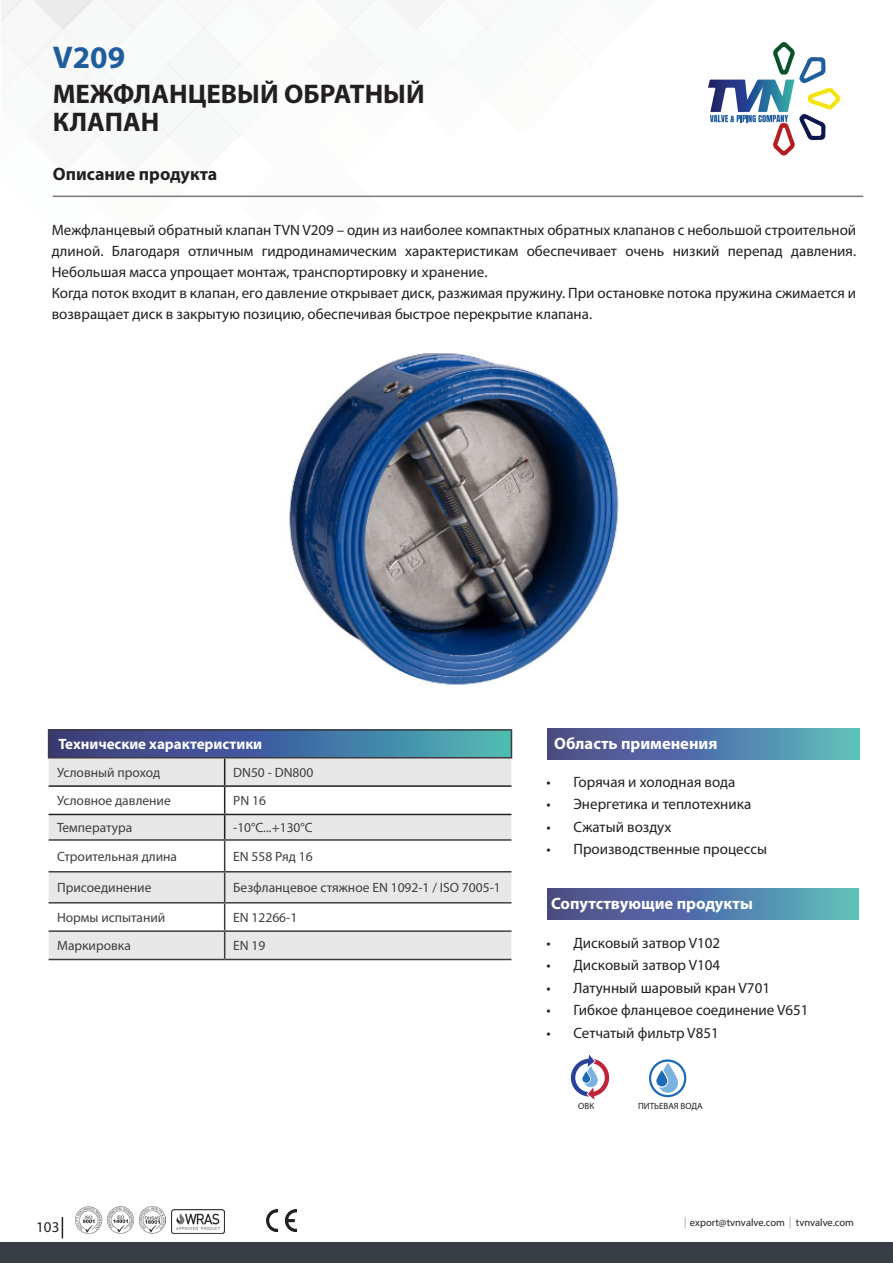
<style>
.page{position:relative;width:893px;height:1263px;background:#fff}
.page>*{position:absolute;margin:0;border:0;box-sizing:border-box;transform-origin:0 0}
.t1{font:700 31.5px "Myriad Pro";color:#1f5d9d}
.t2{font:700 27px/28.5px "Myriad Pro";color:#231f20}
.t3{font:700 18px "Myriad Pro";color:#231f20}
.t4{font:700 16.5px "Myriad Pro";color:#fff}
.t5{font:15px/21px "Myriad Pro";color:#231f20;text-align:justify}
.t6{font:700 15px "Myriad Pro";color:#fff}
.t7{font:13.5px "Myriad Pro";color:#231f20}
.t8{font:10.5px "Myriad Pro";color:#231f20}
.t9{font:9px "Myriad Pro";color:#231f20}
</style>
<div class="page">
<svg style="left:1px;top:0;width:698px;height:198px"></svg>
<div style="left:0;top:1242px;width:893px;height:21px;background:#393e45"></div>
<svg style="left:62px;top:1217px;width:1px;height:21px"></svg>
<svg style="left:708px;top:42px;width:132px;height:113px"></svg>
<hr style="left:53px;top:196px;width:810px;height:1px;background:#231f20">
<img style="left:75px;top:1206px;width:91px;height:28px">
<img style="left:171px;top:1210px;width:54px;height:23px">
<img style="left:266px;top:1209px;width:31px;height:22px">
<svg style="left:789px;top:1217px;width:2px;height:11px"></svg>
<svg style="left:684px;top:1217px;width:2px;height:11px"></svg>
<div style="left:547px;top:889px;width:312px;height:30px;background:linear-gradient(to right,#4d408b,#5bb7c1)"></div>
<div style="left:547px;top:729px;width:312px;height:31px;background:linear-gradient(to right,#4d408b,#5bb7c1)"></div>
<svg style="left:49px;top:731px;width:462px;height:26px;background:#436e9d"></svg>
<svg style="left:49px;top:758px;width:462px;height:201px;fill:#e8e8e8"></svg>
<hr style="left:49px;top:785px;width:176px;height:2px;background:#000">
<hr style="left:225px;top:785px;width:286px;height:2px;background:#000">
<hr style="left:49px;top:814px;width:176px;height:1px;background:#000">
<hr style="left:225px;top:814px;width:286px;height:1px;background:#000">
<svg style="left:224px;top:758px;width:1px;height:81px"></svg>
<hr style="left:49px;top:839px;width:176px;height:2px;background:#231f20">
<hr style="left:225px;top:839px;width:286px;height:2px;background:#231f20">
<hr style="left:224px;top:841px;width:1px;height:30px;background:#231f20">
<hr style="left:49px;top:871px;width:176px;height:1px;background:#231f20">
<hr style="left:225px;top:871px;width:286px;height:1px;background:#231f20">
<hr style="left:224px;top:872px;width:1px;height:30px;background:#231f20">
<hr style="left:49px;top:902px;width:176px;height:1px;background:#231f20">
<hr style="left:225px;top:902px;width:286px;height:1px;background:#231f20">
<hr style="left:49px;top:930px;width:176px;height:2px;background:#231f20">
<hr style="left:225px;top:930px;width:286px;height:2px;background:#231f20">
<svg style="left:224px;top:903px;width:1px;height:56px"></svg>
<hr style="left:49px;top:959px;width:176px;height:1px;background:#231f20">
<hr style="left:225px;top:959px;width:286px;height:1px;background:#231f20">
<hr style="left:48px;top:729px;width:177px;height:2px;background:#231f20">
<svg style="left:48px;top:731px;width:1px;height:26px"></svg>
<hr style="left:225px;top:729px;width:287px;height:2px;background:#231f20">
<svg style="left:511px;top:731px;width:1px;height:26px"></svg>
<hr style="left:48px;top:757px;width:177px;height:1px;background:#231f20">
<hr style="left:225px;top:757px;width:287px;height:1px;background:#231f20">
<img style="left:289px;top:354px;width:330px;height:331px">
<svg style="left:571px;top:1054px;width:38px;height:46px"></svg>
<svg style="left:659px;top:1063px;width:19px;height:30px"></svg>
<svg style="left:656px;top:1070px;width:11px;height:16px"></svg>
<div style="left:649px;top:1059px;width:37px;height:38px;border:2px solid #1d6ab5;border-radius:50%"></div>
<p class="t1" style="left:53px;top:37px;width:74px">V209</p>
<p class="t2" style="left:53px;top:79px;width:374px">МЕЖФЛАНЦЕВЫЙ ОБРАТНЫЙ<br>КЛАПАН</p>
<p class="t3" style="left:53px;top:163px;width:166px">Описание продукта</p>
<p class="t5" style="left:52px;top:219px;width:806px">Межфланцевый обратный клапан TVN V209 – один из наиболее компактных обратных клапанов с небольшой строительной длиной. Благодаря отличным гидродинамическим характеристикам обеспечивает очень низкий перепад давления.<br>Небольшая масса упрощает монтаж, транспортировку и хранение.</p>
<p class="t5" style="left:52px;top:282px;width:806px">Когда поток входит в клапан, его давление открывает диск, разжимая пружину. При остановке потока пружина сжимается и возвращает диск в закрытую позицию, обеспечивая быстрое перекрытие клапана.</p>
<p class="t6" style="left:58px;top:735px;width:205px">Технические характеристики</p>
<p class="t7" style="left:57px;top:764px;width:105px">Условный проход</p>
<p class="t7" style="left:233px;top:764px;width:82px">DN50 - DN800</p>
<p class="t7" style="left:57px;top:792px;width:115px">Условное давление</p>
<p class="t7" style="left:233px;top:792px;width:34px">PN 16</p>
<p class="t7" style="left:57px;top:819px;width:77px">Температура</p>
<p class="t7" style="left:233px;top:819px;width:81px">-10°C...+130°C</p>
<p class="t7" style="left:57px;top:848px;width:122px">Строительная длина</p>
<p class="t7" style="left:233px;top:848px;width:81px">EN 558 Ряд 16</p>
<p class="t7" style="left:57px;top:879px;width:96px">Присоединение</p>
<p class="t7" style="left:233px;top:879px;width:269px">Безфланцевое стяжное EN 1092-1 / ISO 7005-1</p>
<p class="t7" style="left:57px;top:909px;width:110px">Нормы испытаний</p>
<p class="t7" style="left:233px;top:909px;width:66px">EN 12266-1</p>
<p class="t7" style="left:57px;top:937px;width:75px">Маркировка</p>
<p class="t7" style="left:233px;top:937px;width:34px">EN 19</p>
<p class="t4" style="left:554px;top:733px;width:165px">Область применения</p>
<p class="t5" style="left:546px;top:771px;width:190px">• Горячая и холодная вода</p>
<p class="t5" style="left:546px;top:793px;width:206px">• Энергетика и теплотехника</p>
<p class="t5" style="left:546px;top:816px;width:126px">• Сжатый воздух</p>
<p class="t5" style="left:546px;top:838px;width:222px">• Производственные процессы</p>
<p class="t4" style="left:551px;top:892px;width:203px">Сопутствующие продукты</p>
<p class="t5" style="left:546px;top:932px;width:175px">• Дисковый затвор V102</p>
<p class="t5" style="left:546px;top:954px;width:175px">• Дисковый затвор V104</p>
<p class="t5" style="left:546px;top:977px;width:225px">• Латунный шаровый кран V701</p>
<p class="t5" style="left:546px;top:999px;width:264px">• Гибкое фланцевое соединение V651</p>
<p class="t5" style="left:546px;top:1022px;width:174px">• Сетчатый фильтр V851</p>
<p class="t9" style="left:578px;top:1101px;width:17px">ОВК</p>
<p class="t9" style="left:638px;top:1101px;width:66px">ПИТЬЕВАЯ ВОДА</p>
<p class="t5" style="left:36px;top:1216px;width:25px">103</p>
<p class="t8" style="left:690px;top:1216px;width:166px">export@tvnvalve.com tvnvalve.com</p>
</div>
